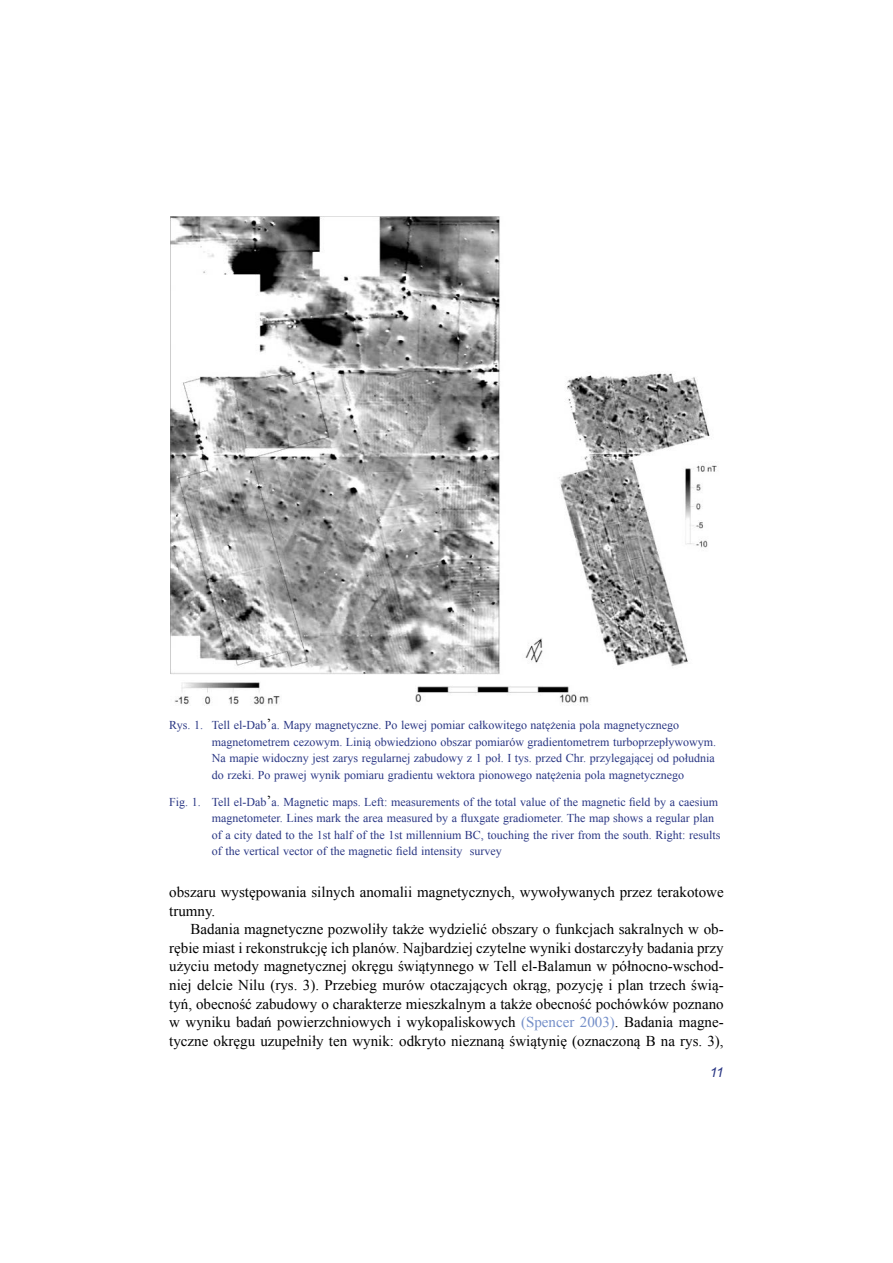
<style>
.page{position:relative;width:893px;height:1263px;background:#fff}
.page>*{position:absolute;margin:0;border:0;box-sizing:border-box;transform-origin:0 0}
.t1{font:15px/18.6px "Times New Roman";color:#000}
.t2{font:italic 13.5px "Arial";color:#283583}
.t3{font:12px/16.5px "Times New Roman";color:#283583}
.s1{font-size:15px;color:#000}
.s2{color:#748fc9}
</style>
<div class="page">
<img style="left:170px;top:217px;width:547px;height:489px">
<p class="t3" style="left:212px;top:717px;width:506px;text-indent:-43px">Rys. 1. Tell el-Dab<span class="s1">’</span>a. Mapy magnetyczne. Po lewej pomiar całkowitego natężenia pola magnetycznego magnetometrem cezowym. Linią obwiedziono obszar pomiarów gradientometrem turboprzepływowym.<br>Na mapie widoczny jest zarys regularnej zabudowy z 1 poł. I tys. przed Chr. przylegającej od południa do rzeki. Po prawej wynik pomiaru gradientu wektora pionowego natężenia pola magnetycznego</p>
<p class="t3" style="left:212px;top:793px;width:510px;text-indent:-43px">Fig. 1. Tell el-Dab<span class="s1">’</span>a. Magnetic maps. Left: measurements of the total value of the magnetic field by a caesium magnetometer. Lines mark the area measured by a fluxgate gradiometer. The map shows a regular plan of a city dated to the 1st half of the 1st millennium BC, touching the river from the south. Right: results of the vertical vector of the magnetic field intensity survey</p>
<p class="t1" style="left:169px;top:882px;width:556px">obszaru występowania silnych anomalii magnetycznych, wywoływanych przez terakotowe trumny.</p>
<p class="t1" style="left:169px;top:920px;width:556px;text-align:justify;text-indent:21px">Badania magnetyczne pozwoliły także wydzielić obszary o funkcjach sakralnych w ob&shy;rębie miast i rekonstrukcję ich planów. Najbardziej czytelne wyniki dostarczyły badania przy użyciu metody magnetycznej okręgu świątynnego w Tell el-Balamun w północno-wschod&shy;niej delcie Nilu (rys. 3). Przebieg murów otaczających okrąg, pozycję i plan trzech świą&shy;tyń, obecność zabudowy o charakterze mieszkalnym a także obecność pochówków poznano w wyniku badań powierzchniowych i wykopaliskowych <span class="s2">(Spencer 2003)</span>. Badania magne&shy;tyczne okręgu uzupełniły ten wynik: odkryto nieznaną świątynię (oznaczoną B na rys. 3),</p>
<p class="t2" style="left:710px;top:1064px;width:16px">11</p>
</div>
